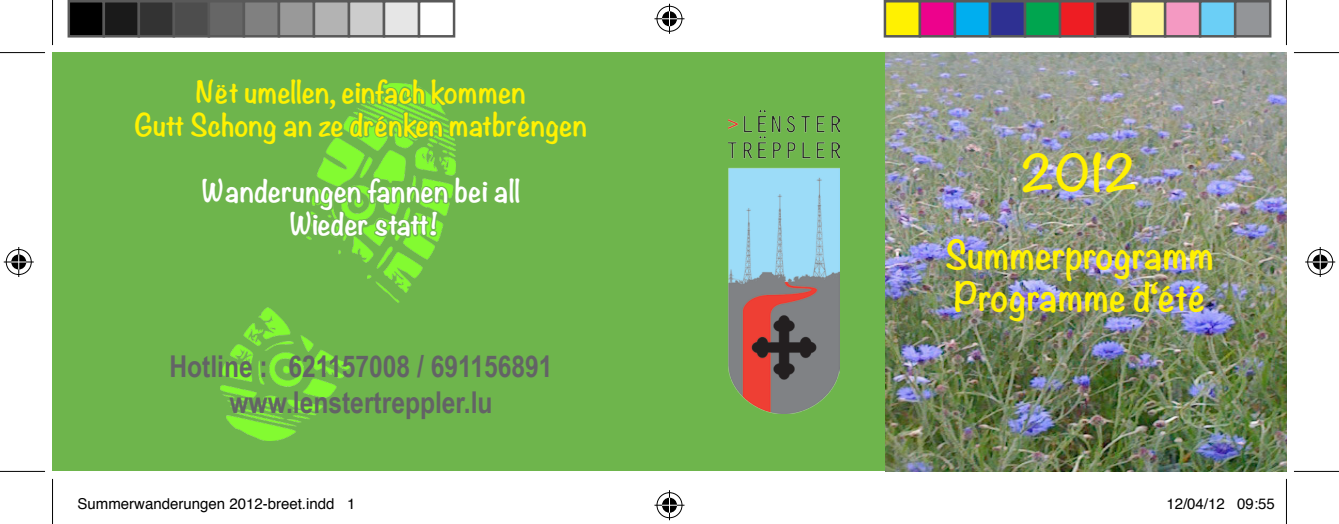
<style>
.page{position:relative;width:1339px;height:524px;background:#fff}
.page>*{position:absolute;margin:0;border:0;box-sizing:border-box;transform-origin:0 0}
.t1{font:700 45px "Noteworthy";color:#fff101}
.t2{font:700 35px "Noteworthy";color:#fff101}
.t3{font:700 30px "Arial Narrow";color:#636366}
.t4{font:700 27.5px "Noteworthy";color:#fff101}
.t5{font:700 27.5px "Noteworthy";color:#fff}
.t6{font:15px "Helvetica";color:#000}
</style>
<div class="page">
<div style="left:52px;top:52px;width:833px;height:419px;background:#6eb54c"></div>
<img style="left:221px;top:269px;width:202px;height:171px">
<img style="left:885px;top:53px;width:401px;height:418px">
<img style="left:728px;top:110px;width:111px;height:303px">
<svg style="left:306px;top:83px;width:150px;height:186px"></svg>
<hr style="left:0;top:52px;width:45px;height:1px;background:#000">
<hr style="left:1293px;top:52px;width:45px;height:1px;background:#000">
<hr style="left:0;top:470px;width:45px;height:1px;background:#000">
<hr style="left:1293px;top:470px;width:45px;height:1px;background:#000">
<hr style="left:52px;top:0;width:1px;height:45px;background:#000">
<hr style="left:52px;top:478px;width:1px;height:45px;background:#000">
<hr style="left:1285px;top:0;width:1px;height:45px;background:#000">
<hr style="left:1285px;top:478px;width:1px;height:45px;background:#000">
<div style="left:655px;top:5px;width:28px;height:28px;border:3px solid #fff;border-radius:50%"></div>
<hr style="left:654px;top:17px;width:30px;height:3px;background:#fff">
<hr style="left:667px;top:4px;width:4px;height:30px;background:#fff">
<div style="left:660px;top:10px;width:18px;height:18px;border:3px solid #fff;border-radius:50%"></div>
<div style="left:656px;top:6px;width:26px;height:26px;border:1px solid #000;border-radius:50%"></div>
<hr style="left:654px;top:18px;width:30px;height:1px;background:#000">
<hr style="left:669px;top:4px;width:1px;height:30px;background:#000">
<svg style="left:662px;top:11px;width:15px;height:15px"></svg>
<div style="left:655px;top:490px;width:28px;height:28px;border:3px solid #fff;border-radius:50%"></div>
<hr style="left:654px;top:503px;width:30px;height:3px;background:#fff">
<svg style="left:667px;top:490px;width:4px;height:29px"></svg>
<div style="left:660px;top:495px;width:18px;height:18px;border:3px solid #fff;border-radius:50%"></div>
<div style="left:656px;top:492px;width:26px;height:25px;border:1px solid #000;border-radius:50%"></div>
<hr style="left:654px;top:504px;width:30px;height:1px;background:#000">
<hr style="left:669px;top:489px;width:1px;height:30px;background:#000">
<svg style="left:662px;top:497px;width:15px;height:15px"></svg>
<div style="left:5px;top:247px;width:28px;height:29px;border:3px solid #fff;border-radius:50%"></div>
<hr style="left:4px;top:260px;width:30px;height:3px;background:#fff">
<hr style="left:17px;top:247px;width:3px;height:30px;background:#fff">
<div style="left:10px;top:252px;width:18px;height:19px;border:3px solid #fff;border-radius:50%"></div>
<div style="left:6px;top:249px;width:26px;height:25px;border:1px solid #000;border-radius:50%"></div>
<hr style="left:4px;top:261px;width:30px;height:1px;background:#000">
<hr style="left:18px;top:247px;width:1px;height:30px;background:#000">
<svg style="left:11px;top:254px;width:15px;height:15px"></svg>
<div style="left:1305px;top:247px;width:28px;height:29px;border:3px solid #fff;border-radius:50%"></div>
<hr style="left:1304px;top:260px;width:30px;height:3px;background:#fff">
<hr style="left:1318px;top:247px;width:3px;height:30px;background:#fff">
<div style="left:1310px;top:252px;width:18px;height:19px;border:3px solid #fff;border-radius:50%"></div>
<div style="left:1307px;top:249px;width:25px;height:25px;border:1px solid #000;border-radius:50%"></div>
<hr style="left:1304px;top:261px;width:30px;height:1px;background:#000">
<hr style="left:1319px;top:247px;width:1px;height:30px;background:#000">
<svg style="left:1312px;top:254px;width:15px;height:15px"></svg>
<div style="left:69px;top:1px;width:35px;height:35px;background:#000"></div>
<div style="left:68px;top:0;width:37px;height:37px;border:2px solid #595959"></div>
<div style="left:104px;top:1px;width:35px;height:35px;background:#1a1a1a"></div>
<div style="left:102px;top:0;width:38px;height:37px;border:2px solid #595959"></div>
<div style="left:139px;top:1px;width:35px;height:35px;background:#333"></div>
<div style="left:138px;top:0;width:37px;height:37px;border:2px solid #595959"></div>
<div style="left:174px;top:1px;width:35px;height:35px;background:#4d4d4d"></div>
<div style="left:172px;top:0;width:38px;height:37px;border:2px solid #595959"></div>
<div style="left:209px;top:1px;width:35px;height:35px;background:#666"></div>
<div style="left:208px;top:0;width:37px;height:37px;border:2px solid #595959"></div>
<div style="left:244px;top:1px;width:35px;height:35px;background:#808080"></div>
<div style="left:242px;top:0;width:38px;height:37px;border:2px solid #595959"></div>
<div style="left:279px;top:1px;width:35px;height:35px;background:#999"></div>
<div style="left:278px;top:0;width:37px;height:37px;border:2px solid #595959"></div>
<div style="left:314px;top:1px;width:35px;height:35px;background:#b3b3b3"></div>
<div style="left:312px;top:0;width:38px;height:37px;border:2px solid #595959"></div>
<div style="left:349px;top:1px;width:35px;height:35px;background:#ccc"></div>
<div style="left:348px;top:0;width:37px;height:37px;border:2px solid #595959"></div>
<div style="left:384px;top:1px;width:35px;height:35px;background:#e6e6e6"></div>
<div style="left:382px;top:0;width:38px;height:37px;border:2px solid #595959"></div>
<div style="left:418px;top:0;width:37px;height:37px;border:2px solid #595959"></div>
<div style="left:884px;top:1px;width:35px;height:35px;background:#fff101"></div>
<div style="left:883px;top:0;width:38px;height:37px;border:2px solid #595959"></div>
<div style="left:919px;top:1px;width:35px;height:35px;background:#ed028c"></div>
<div style="left:918px;top:0;width:38px;height:37px;border:2px solid #595959"></div>
<div style="left:954px;top:1px;width:35px;height:35px;background:#00aeef"></div>
<div style="left:953px;top:0;width:38px;height:37px;border:2px solid #595959"></div>
<div style="left:989px;top:1px;width:35px;height:35px;background:#2e3092"></div>
<div style="left:988px;top:0;width:38px;height:37px;border:2px solid #595959"></div>
<div style="left:1024px;top:1px;width:35px;height:35px;background:#00a54f"></div>
<div style="left:1023px;top:0;width:38px;height:37px;border:2px solid #595959"></div>
<div style="left:1059px;top:1px;width:35px;height:35px;background:#ee1d23"></div>
<div style="left:1058px;top:0;width:38px;height:37px;border:2px solid #595959"></div>
<div style="left:1094px;top:1px;width:35px;height:35px;background:#231f20"></div>
<div style="left:1093px;top:0;width:38px;height:37px;border:2px solid #595959"></div>
<div style="left:1129px;top:1px;width:35px;height:35px;background:#fff79a"></div>
<div style="left:1128px;top:0;width:38px;height:37px;border:2px solid #595959"></div>
<div style="left:1164px;top:1px;width:35px;height:35px;background:#f499c2"></div>
<div style="left:1163px;top:0;width:38px;height:37px;border:2px solid #595959"></div>
<div style="left:1199px;top:1px;width:35px;height:35px;background:#6bcff6"></div>
<div style="left:1198px;top:0;width:38px;height:37px;border:2px solid #595959"></div>
<div style="left:1234px;top:1px;width:35px;height:35px;background:#939598"></div>
<div style="left:1233px;top:0;width:38px;height:37px;border:2px solid #595959"></div>
<p class="t4" style="left:196px;top:68px;width:331px">Nët umellen, einfach kommen</p>
<p class="t4" style="left:134px;top:101px;width:454px">Gutt Schong an ze drénken matbréngen</p>
<p class="t5" style="left:201px;top:167px;width:320px">Wanderungen fannen bei all</p>
<p class="t5" style="left:289px;top:200px;width:150px">Wieder statt!</p>
<p class="t3" style="left:169px;top:343px;width:385px">Hotline : 621157008 / 691156891</p>
<p class="t3" style="left:229px;top:379px;width:265px">www.lenstertreppler.lu</p>
<p class="t1" style="left:1021px;top:134px;width:118px">2012</p>
<p class="t2" style="left:945px;top:224px;width:270px">Summerprogramm</p>
<p class="t2" style="left:953px;top:266px;width:253px">Programme d‘été</p>
<p class="t6" style="left:78px;top:491px;width:279px">Summerwanderungen 2012-breet.indd 1</p>
<p class="t6" style="left:1166px;top:491px;width:110px">12/04/12 09:55</p>
</div>
